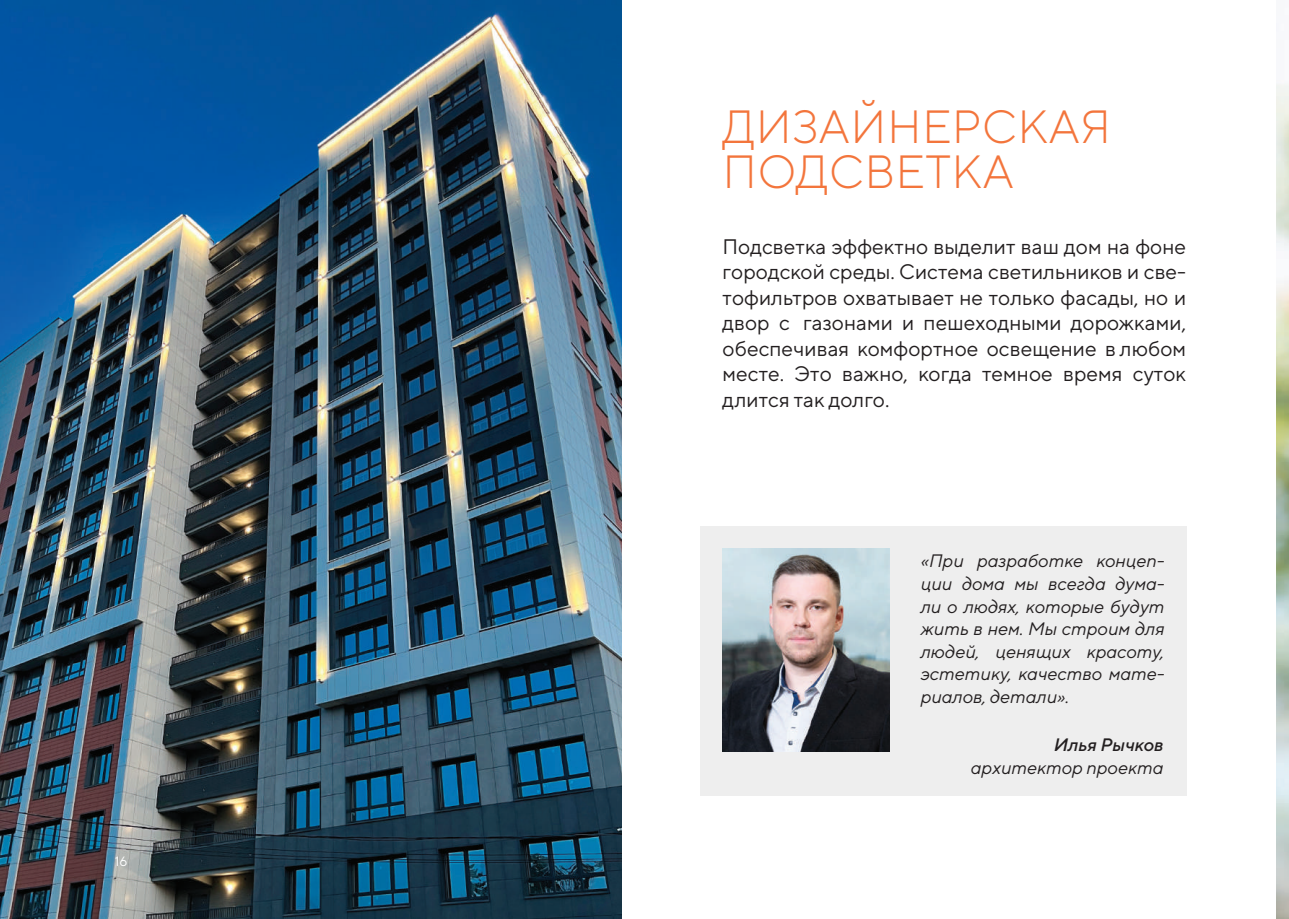
<style>
.page{position:relative;width:1289px;height:919px;background:#fff}
.page>*{position:absolute;margin:0;border:0;box-sizing:border-box;transform-origin:0 0}
.t1{font:300 46.5px/45px "TT Norms";letter-spacing:.01em;color:#f3753c}
.t2{font:21px/25.5px "TT Norms";color:#231f20;text-align:justify}
.t3{font:italic 18px/22.5px "TT Norms";color:#231f20;text-align:justify}
.t4{font:italic 500 18px "TT Norms";color:#231f20}
.t5{font:13.5px "TT Norms";color:#fff}
</style>
<div class="page">
<img style="left:0;top:0;width:621px;height:918px">
<div style="left:700px;top:526px;width:486px;height:269px;background:#eee"></div>
<img style="left:722px;top:548px;width:167px;height:203px">
<img style="left:1276px;top:83px;width:12px;height:835px">
<p class="t5" style="left:115px;top:853px;width:14px">16</p>
<h1 class="t1" style="left:722px;top:103px;width:390px">ДИЗАЙНЕРСКАЯ<br>ПОДСВЕТКА</h1>
<p class="t2" style="left:722px;top:233px;width:465px">Подсветка эффектно выделит ваш дом на фоне городской среды. Система светильников и све&shy;тофильтров охватывает не только фасады, но и двор с газонами и пешеходными дорожками, обеспечивая комфортное освещение в любом месте. Это важно, когда темное время суток длится так долго.</p>
<p class="t3" style="left:920px;top:549px;width:245px">«При разработке концеп&shy;ции дома мы всегда дума&shy;ли о людях, которые будут жить в нем. Мы строим для людей, ценящих красоту, эстетику, качество мате&shy;риалов, детали».</p>
<p class="t4" style="left:1053px;top:733px;width:111px">Илья Рычков</p>
<p class="t3" style="left:970px;top:755px;width:194px">архитектор проекта</p>
</div>
